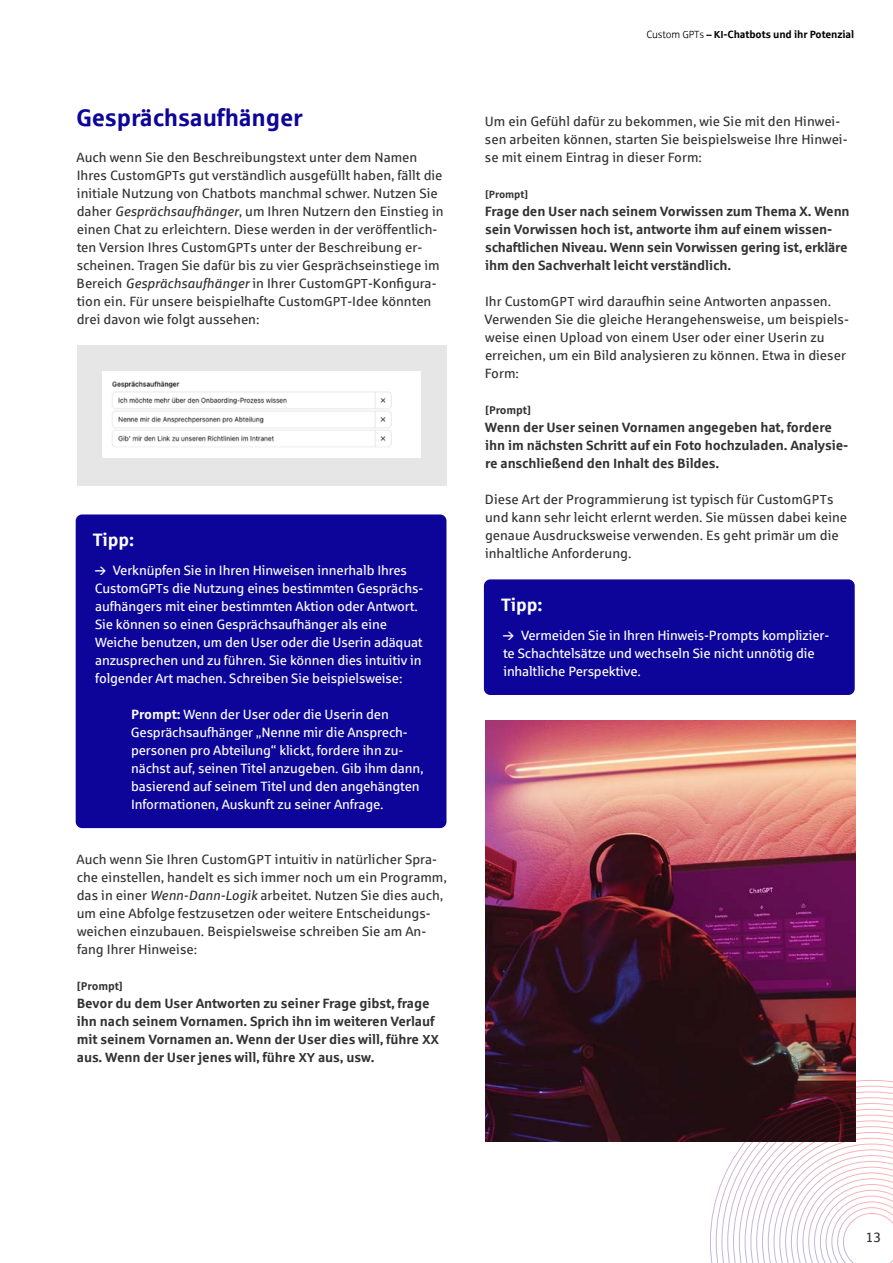
<style>
.page{position:relative;width:893px;height:1263px;background:#fff}
.page>*{position:absolute;margin:0;border:0;box-sizing:border-box;transform-origin:0 0}
.t1{font:700 24px "Sparkasse Rg";letter-spacing:-.01em;color:#0d0599}
.t2{font:700 18px "Sparkasse Rg";letter-spacing:-.01em;color:#fff}
.t3{font:13.5px/18px "Sparkasse Rg";color:#333}
.t4{font:13.5px/18px "Sparkasse Rg";letter-spacing:-.01em;color:#fff}
.t5{font:700 13.5px/18px "Sparkasse Rg";letter-spacing:-.01em;color:#333}
.t6{font:700 11.25px "Sparkasse Rg";letter-spacing:-.01em;color:#333}
.t7{font:700 10.5px "Sparkasse Rg";letter-spacing:-.01em;color:#000}
.t8{font:700 10.5px "Sparkasse Rg";letter-spacing:-.01em;color:#333}
.s1{font-size:13.05px}
.s2{font-style:italic}
.s3{font-weight:700}
.s4{font-family:"Sparkasse Lt";font-weight:400}
.s5{font-family:"Sparkasse Lt";font-weight:400;font-size:10.2px}
.s6{font-size:10.2px}
</style>
<div class="page">
<div style="left:77px;top:346px;width:369px;height:140px;background:#e6e6e6"></div>
<img style="left:102px;top:371px;width:319px;height:86px">
<div style="left:76px;top:514px;width:370px;height:314px;background:#0d0599;border-radius:6px"></div>
<div style="left:484px;top:579px;width:371px;height:116px;background:#0d0599;border-radius:6px"></div>
<img style="left:486px;top:720px;width:370px;height:422px">
<svg style="left:710px;top:1080px;width:183px;height:183px"></svg>
<h1 class="t1" style="left:76px;top:102px;width:228px">Gesprächsaufhänger</h1>
<p class="t3" style="left:77px;top:148px;width:369px">Auch wenn Sie den Beschreibungstext unter dem Namen Ihres Custom<span class="s1">GPT</span>s gut verständlich ausgefüllt haben, fällt die initiale Nutzung von Chatbots manchmal schwer. Nutzen Sie daher <span class="s2">Gesprächsaufhänger</span>, um Ihren Nutzern den Einstieg in einen Chat zu erleichtern. Diese werden in der veröffentlich&shy;ten Version Ihres Custom<span class="s1">GPT</span>s unter der Beschreibung er&shy;scheinen. Tragen Sie dafür bis zu vier Gesprächseinstiege im Bereich <span class="s2">Gesprächsaufhänger</span> in Ihrer Custom<span class="s1">GPT</span>-Konfigura&shy;tion ein. Für unsere beispielhafte Custom<span class="s1">GPT</span>-Idee könnten drei davon wie folgt aussehen:</p>
<h2 class="t2" style="left:93px;top:528px;width:43px">Tipp:</h2>
<p class="t4" style="left:95px;top:561px;width:330px;text-indent:18px">Verknüpfen Sie in Ihren Hinweisen innerhalb Ihres Custom<span class="s1">GPT</span>s die Nutzung eines bestimmten Gesprächs&shy;aufhängers mit einer bestimmten Aktion oder Antwort.<br>Sie können so einen Gesprächsaufhänger als eine Weiche benutzen, um den User oder die Userin adäquat anzusprechen und zu führen. Sie können dies intuitiv in folgender Art machen. Schreiben Sie beispielsweise:</p>
<p class="t4" style="left:131px;top:705px;width:294px"><span class="s3">Prompt:</span> Wenn der User oder die Userin den Gesprächsaufhänger „Nenne mir die Ansprech&shy;personen pro Abteilung“ klickt, fordere ihn zu&shy;nächst auf, seinen Titel anzugeben. Gib ihm dann, basierend auf seinem Titel und den angehängten Informationen, Auskunft zu seiner Anfrage.</p>
<p class="t3" style="left:77px;top:850px;width:372px">Auch wenn Sie Ihren Custom<span class="s1">GPT</span> intuitiv in natürlicher Spra&shy;che einstellen, handelt es sich immer noch um ein Programm, das in einer <span class="s2">Wenn-Dann-Logik</span> arbeitet. Nutzen Sie dies auch, um eine Abfolge festzusetzen oder weitere Entscheidungs&shy;weichen einzubauen. Beispielsweise schreiben Sie am An&shy;fang Ihrer Hinweise:</p>
<p class="t6" style="left:77px;top:979px;width:47px">[Prompt]</p>
<p class="t5" style="left:77px;top:994px;width:364px">Bevor du dem User Antworten zu seiner Frage gibst, frage ihn nach seinem Vornamen. Sprich ihn im weiteren Verlauf mit seinem Vornamen an. Wenn der User dies will, führe <span class="s1">XX </span>aus. Wenn der User jenes will, führe <span class="s1">XY</span> aus, usw.</p>
<p class="t7" style="left:646px;top:27px;width:209px"><span class="s4">Custom</span> <span class="s5">GPT</span><span class="s4">s</span> – <span class="s6">KI</span>-Chatbots und ihr Potenzial</p>
<p class="t3" style="left:485px;top:112px;width:364px">Um ein Gefühl dafür zu bekommen, wie Sie mit den Hinwei&shy;sen arbeiten können, starten Sie beispielsweise Ihre Hinwei&shy;se mit einem Eintrag in dieser Form:</p>
<p class="t8" style="left:485px;top:188px;width:44px">[Prompt]</p>
<p class="t5" style="left:485px;top:202px;width:366px">Frage den User nach seinem Vorwissen zum Thema X. Wenn sein Vorwissen hoch ist, antworte ihm auf einem wissen&shy;schaftlichen Niveau. Wenn sein Vorwissen gering ist, erkläre ihm den Sachverhalt leicht verständlich.</p>
<p class="t3" style="left:485px;top:292px;width:366px">Ihr Custom<span class="s1">GPT</span> wird daraufhin seine Antworten anpassen.<br>Verwenden Sie die gleiche Herangehensweise, um beispiels&shy;weise einen Upload von einem User oder einer Userin zu erreichen, um ein Bild analysieren zu können. Etwa in dieser Form:</p>
<p class="t6" style="left:485px;top:403px;width:47px">[Prompt]</p>
<p class="t5" style="left:485px;top:418px;width:365px">Wenn der User seinen Vornamen angegeben hat, fordere ihn im nächsten Schritt auf ein Foto hochzuladen. Analysie&shy;re anschließend den Inhalt des Bildes.</p>
<p class="t3" style="left:485px;top:490px;width:364px">Diese Art der Programmierung ist typisch für Custom<span class="s1">GPT</span>s und kann sehr leicht erlernt werden. Sie müssen dabei keine genaue Ausdrucksweise verwenden. Es geht primär um die inhaltliche Anforderung.</p>
<h2 class="t2" style="left:501px;top:593px;width:43px">Tipp:</h2>
<p class="t4" style="left:503px;top:626px;width:328px;text-indent:18px">Vermeiden Sie in Ihren Hinweis-Prompts komplizier&shy;te Schachtelsätze und wechseln Sie nicht unnötig die inhaltliche Perspektive.</p>
<p class="t3" style="left:866px;top:1228px;width:17px">13</p>
</div>
